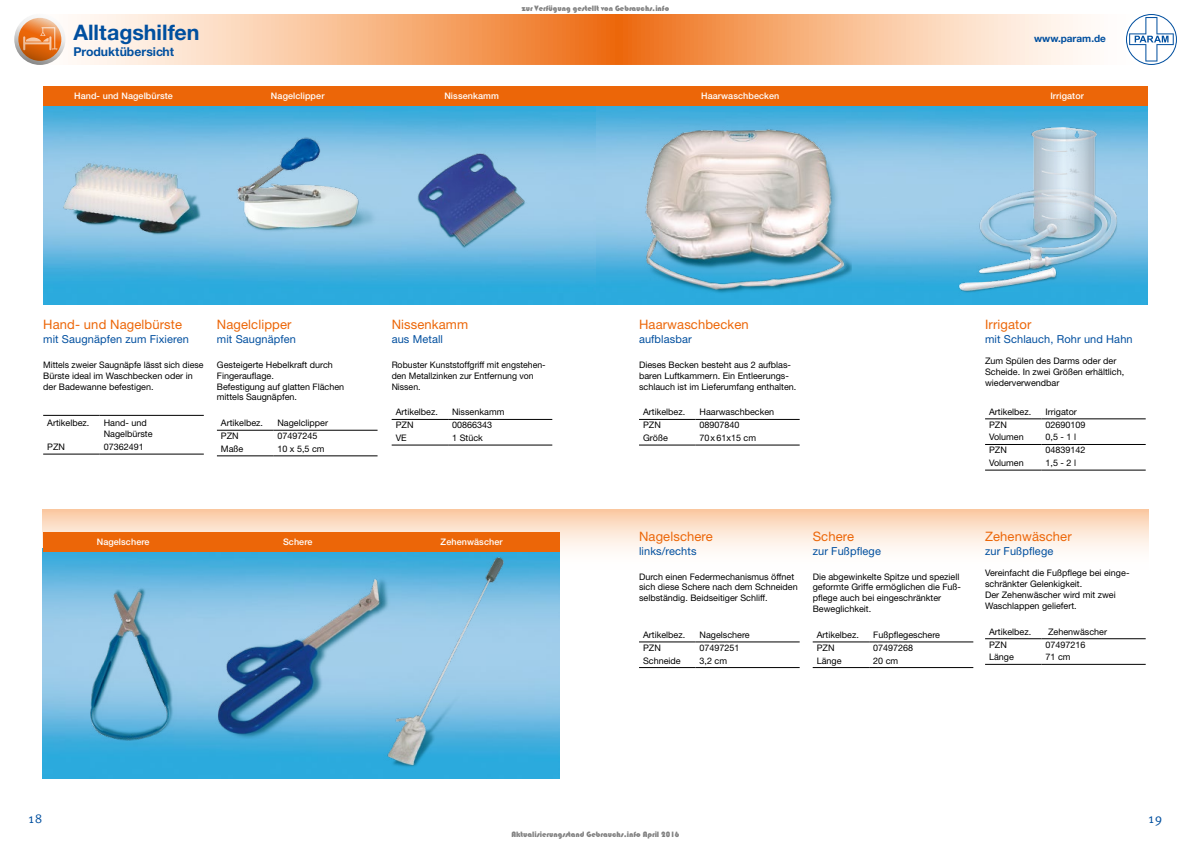
<style>
.page{position:relative;width:1191px;height:842px;background:#fff}
.page>*{position:absolute;margin:0;border:0;box-sizing:border-box;transform-origin:0 0}
.t1{font:700 21.4px "Helvetica Neue CE";color:#004f9f}
.t2{font:13px "Helvetica Neue";letter-spacing:.01em;color:#ec6608}
.t3{font:13px "Meta";color:#004f9f}
.t4{font:700 12.2px "Helvetica Neue CE";color:#004f9f}
.t5{font:11px "Helvetica Neue";letter-spacing:.01em;color:#004f9f}
.t6{font:700 10px "Helvetica Neue LT Std";color:#004f9f}
.t7{font:9px/10.8px "Helvetica Neue";color:#000}
.t8{font:500 9px "Helvetica Neue";letter-spacing:.01em;color:#fff}
.t9{font:8px "Bauhaus 93";color:rgb(0 0 0/.5)}
</style>
<div class="page">
<svg style="left:45px;top:14px;width:1041px;height:51px;background:#f8bb8e"></svg>
<svg style="left:1126px;top:14px;width:51px;height:51px"></svg>
<svg style="left:14px;top:14px;width:51px;height:51px"></svg>
<svg style="left:18px;top:18px;width:43px;height:43px"></svg>
<svg style="left:23px;top:27px;width:34px;height:23px"></svg>
<div style="left:43px;top:510px;width:1105px;height:60px;background:linear-gradient(to bottom,#fbd1b0,#fff)"></div>
<img style="left:43px;top:552px;width:516px;height:227px">
<div style="left:43px;top:532px;width:516px;height:20px;background:#ec6608"></div>
<img style="left:50px;top:575px;width:161px;height:177px">
<img style="left:211px;top:570px;width:162px;height:178px">
<img style="left:373px;top:552px;width:174px;height:219px">
<img style="left:43px;top:106px;width:1104px;height:198px">
<div style="left:43px;top:86px;width:1104px;height:20px;background:#ec6608"></div>
<img style="left:226px;top:126px;width:156px;height:130px">
<img style="left:57px;top:157px;width:154px;height:125px">
<img style="left:639px;top:106px;width:212px;height:195px">
<img style="left:414px;top:144px;width:116px;height:107px">
<img style="left:946px;top:106px;width:185px;height:199px">
<hr style="left:392px;top:445px;width:56px;height:1px;background:#000">
<hr style="left:448px;top:445px;width:104px;height:1px;background:#000">
<hr style="left:392px;top:419px;width:56px;height:1px;background:#000">
<hr style="left:448px;top:419px;width:104px;height:1px;background:#000">
<hr style="left:43px;top:415px;width:57px;height:1px;background:#000">
<hr style="left:100px;top:415px;width:104px;height:1px;background:#000">
<hr style="left:43px;top:454px;width:57px;height:1px;background:#000">
<hr style="left:100px;top:454px;width:104px;height:1px;background:#000">
<hr style="left:217px;top:456px;width:56px;height:1px;background:#000">
<hr style="left:273px;top:456px;width:104px;height:1px;background:#000">
<hr style="left:217px;top:430px;width:56px;height:1px;background:#000">
<hr style="left:273px;top:430px;width:104px;height:1px;background:#000">
<hr style="left:812px;top:642px;width:57px;height:1px;background:#000">
<hr style="left:869px;top:642px;width:104px;height:1px;background:#000">
<hr style="left:812px;top:667px;width:57px;height:1px;background:#000">
<hr style="left:869px;top:667px;width:104px;height:1px;background:#000">
<hr style="left:639px;top:642px;width:56px;height:1px;background:#000">
<hr style="left:695px;top:642px;width:104px;height:1px;background:#000">
<hr style="left:639px;top:667px;width:56px;height:1px;background:#000">
<hr style="left:695px;top:667px;width:104px;height:1px;background:#000">
<hr style="left:985px;top:664px;width:56px;height:1px;background:#000">
<hr style="left:1041px;top:664px;width:104px;height:1px;background:#000">
<hr style="left:985px;top:638px;width:56px;height:1px;background:#000">
<hr style="left:1041px;top:638px;width:104px;height:1px;background:#000">
<hr style="left:639px;top:445px;width:56px;height:1px;background:#000">
<hr style="left:695px;top:445px;width:104px;height:1px;background:#000">
<hr style="left:639px;top:419px;width:56px;height:1px;background:#000">
<hr style="left:695px;top:419px;width:104px;height:1px;background:#000">
<hr style="left:985px;top:470px;width:56px;height:1px;background:#000">
<hr style="left:1041px;top:470px;width:104px;height:1px;background:#000">
<hr style="left:985px;top:419px;width:56px;height:1px;background:#000">
<hr style="left:1041px;top:419px;width:104px;height:1px;background:#000">
<hr style="left:985px;top:444px;width:56px;height:1px;background:#000">
<hr style="left:1041px;top:444px;width:104px;height:1px;background:#000">
<p class="t9" style="left:522px;top:4px;width:149px">zur Verfügung gestellt von Gebrauchs.info</p>
<h1 class="t1" style="left:73px;top:20px;width:127px">Alltagshilfen</h1>
<p class="t6" style="left:1034px;top:32px;width:73px">www.param.de</p>
<h3 class="t4" style="left:73px;top:44px;width:102px">Produktübersicht</h3>
<p class="t8" style="left:74px;top:90px;width:100px">Hand- und Nagelbürste</p>
<p class="t8" style="left:271px;top:90px;width:55px">Nagelclipper</p>
<p class="t8" style="left:444px;top:90px;width:56px">Nissenkamm</p>
<p class="t8" style="left:701px;top:90px;width:80px">Haarwaschbecken</p>
<p class="t8" style="left:1050px;top:90px;width:35px">Irrigator</p>
<h2 class="t2" style="left:43px;top:317px;width:140px">Hand- und Nagelbürste</h2>
<p class="t5" style="left:43px;top:333px;width:147px">mit Saugnäpfen zum Fixieren</p>
<p class="t7" style="left:43px;top:359px;width:162px">Mittels zweier Saugnäpfe lässt sich diese<br>Bürste ideal im Waschbecken oder in der Badewanne befestigen.</p>
<p class="t7" style="left:47px;top:418px;width:44px">Artikelbez.</p>
<p class="t7" style="left:104px;top:418px;width:50px">Hand- und<br>Nagelbürste</p>
<p class="t7" style="left:47px;top:441px;width:19px">PZN</p>
<p class="t7" style="left:104px;top:441px;width:42px">07362491</p>
<h2 class="t2" style="left:217px;top:317px;width:76px">Nagelclipper</h2>
<p class="t5" style="left:217px;top:333px;width:81px">mit Saugnäpfen</p>
<p class="t7" style="left:217px;top:359px;width:129px">Gesteigerte Hebelkraft durch<br>Fingerauflage.<br>Befestigung auf glatten Flächen mittels Saugnäpfen.</p>
<p class="t7" style="left:221px;top:417px;width:44px">Artikelbez.</p>
<p class="t7" style="left:277px;top:417px;width:52px">Nagelclipper</p>
<p class="t7" style="left:221px;top:430px;width:19px">PZN</p>
<p class="t7" style="left:277px;top:430px;width:42px">07497245</p>
<p class="t7" style="left:221px;top:443px;width:24px">Maße</p>
<p class="t7" style="left:277px;top:443px;width:49px">10 x 5,5 cm</p>
<h2 class="t2" style="left:392px;top:317px;width:78px">Nissenkamm</h2>
<p class="t5" style="left:392px;top:333px;width:53px">aus Metall</p>
<p class="t7" style="left:392px;top:359px;width:155px">Robuster Kunststoffgriff mit engstehen&shy;den Metallzinken zur Entfernung von<br>Nissen.</p>
<p class="t7" style="left:396px;top:407px;width:44px">Artikelbez.</p>
<p class="t7" style="left:452px;top:407px;width:54px">Nissenkamm</p>
<p class="t7" style="left:396px;top:419px;width:19px">PZN</p>
<p class="t7" style="left:452px;top:419px;width:42px">00866343</p>
<p class="t7" style="left:396px;top:432px;width:12px">VE</p>
<p class="t7" style="left:452px;top:432px;width:32px">1 Stück</p>
<p class="t8" style="left:97px;top:537px;width:54px">Nagelschere</p>
<p class="t8" style="left:283px;top:537px;width:31px">Schere</p>
<p class="t8" style="left:440px;top:537px;width:64px">Zehenwäscher</p>
<h2 class="t2" style="left:639px;top:317px;width:111px">Haarwaschbecken</h2>
<p class="t5" style="left:639px;top:333px;width:54px">aufblasbar</p>
<p class="t7" style="left:639px;top:359px;width:159px">Dieses Becken besteht aus 2 aufblas&shy;baren Luftkammern. Ein Entleerungs&shy;schlauch ist im Lieferumfang enthalten.</p>
<p class="t7" style="left:643px;top:407px;width:44px">Artikelbez.</p>
<p class="t7" style="left:699px;top:407px;width:76px">Haarwaschbecken</p>
<p class="t7" style="left:643px;top:419px;width:19px">PZN</p>
<p class="t7" style="left:699px;top:419px;width:42px">08907840</p>
<p class="t7" style="left:643px;top:432px;width:26px">Größe</p>
<p class="t7" style="left:699px;top:432px;width:58px">70x61x15 cm</p>
<h2 class="t2" style="left:985px;top:316px;width:48px">Irrigator</h2>
<p class="t5" style="left:985px;top:332px;width:149px">mit Schlauch, Rohr und Hahn</p>
<p class="t7" style="left:985px;top:355px;width:141px">Zum Spülen des Darms oder der<br>Scheide. In zwei Größen erhältlich, wiederverwendbar</p>
<p class="t7" style="left:989px;top:406px;width:44px">Artikelbez.</p>
<p class="t7" style="left:1045px;top:406px;width:33px">Irrigator</p>
<p class="t7" style="left:989px;top:419px;width:19px">PZN</p>
<p class="t7" style="left:1045px;top:419px;width:42px">02690109</p>
<p class="t7" style="left:989px;top:432px;width:36px">Volumen</p>
<p class="t7" style="left:1045px;top:432px;width:32px">0,5 - 1 l</p>
<p class="t7" style="left:989px;top:444px;width:19px">PZN</p>
<p class="t7" style="left:1045px;top:444px;width:42px">04839142</p>
<p class="t7" style="left:989px;top:457px;width:36px">Volumen</p>
<p class="t7" style="left:1045px;top:457px;width:32px">1,5 - 2 l</p>
<h2 class="t2" style="left:639px;top:528px;width:75px">Nagelschere</h2>
<p class="t5" style="left:639px;top:544px;width:59px">links/rechts</p>
<p class="t7" style="left:639px;top:571px;width:160px">Durch einen Federmechanismus öffnet sich diese Schere nach dem Schneiden selbständig. Beidseitiger Schliff.</p>
<p class="t7" style="left:643px;top:629px;width:44px">Artikelbez.</p>
<p class="t7" style="left:699px;top:629px;width:52px">Nagelschere</p>
<p class="t7" style="left:643px;top:642px;width:19px">PZN</p>
<p class="t7" style="left:699px;top:642px;width:42px">07497251</p>
<p class="t7" style="left:643px;top:655px;width:39px">Schneide</p>
<p class="t7" style="left:699px;top:655px;width:29px">3,2 cm</p>
<h2 class="t2" style="left:812px;top:528px;width:43px">Schere</h2>
<p class="t5" style="left:812px;top:544px;width:70px">zur Fußpflege</p>
<p class="t7" style="left:812px;top:571px;width:150px">Die abgewinkelte Spitze und speziell geformte Griffe ermöglichen die Fuß&shy;pflege auch bei eingeschränkter<br>Beweglichkeit.</p>
<p class="t7" style="left:816px;top:629px;width:44px">Artikelbez.</p>
<p class="t7" style="left:873px;top:629px;width:68px">Fußpflegeschere</p>
<p class="t7" style="left:816px;top:642px;width:19px">PZN</p>
<p class="t7" style="left:873px;top:642px;width:42px">07497268</p>
<p class="t7" style="left:816px;top:655px;width:26px">Länge</p>
<p class="t7" style="left:873px;top:655px;width:27px">20 cm</p>
<h2 class="t2" style="left:985px;top:528px;width:88px">Zehenwäscher</h2>
<p class="t5" style="left:985px;top:544px;width:70px">zur Fußpflege</p>
<p class="t7" style="left:985px;top:568px;width:146px">Vereinfacht die Fußpflege bei einge&shy;schränkter Gelenkigkeit.<br>Der Zehenwäscher wird mit zwei<br>Waschlappen geliefert.</p>
<p class="t7" style="left:989px;top:626px;width:44px">Artikelbez.</p>
<p class="t7" style="left:1048px;top:626px;width:60px">Zehenwäscher</p>
<p class="t7" style="left:989px;top:639px;width:19px">PZN</p>
<p class="t7" style="left:1045px;top:639px;width:42px">07497216</p>
<p class="t7" style="left:989px;top:652px;width:26px">Länge</p>
<p class="t7" style="left:1045px;top:652px;width:27px">71 cm</p>
<h2 class="t3" style="left:29px;top:810px;width:15px">18</h2>
<h2 class="t3" style="left:1148px;top:810px;width:15px">19</h2>
<p class="t9" style="left:511px;top:830px;width:169px">Aktualisierungsstand Gebrauchs.info April 2016</p>
</div>
